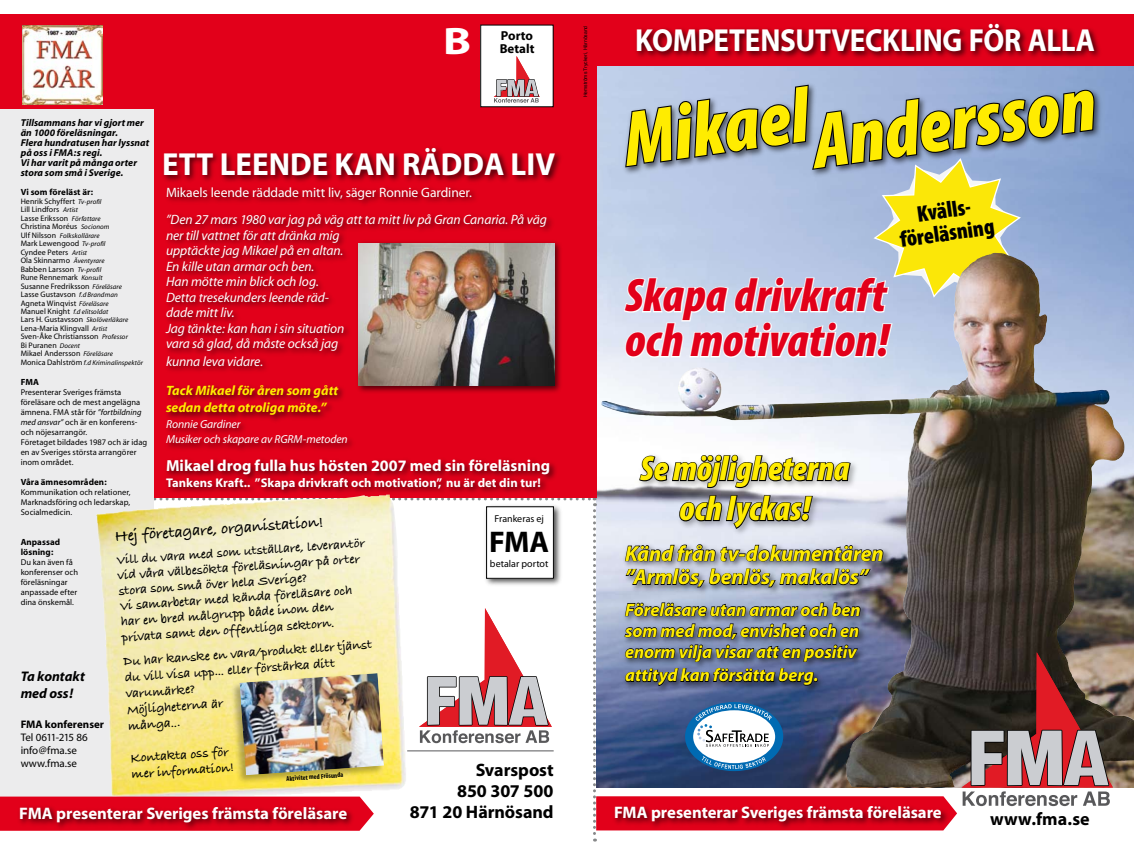
<style>
.page{position:relative;width:1134px;height:842px;background:#fff}
.page>*{position:absolute;margin:0;border:0;box-sizing:border-box;transform-origin:0 0}
.t1{font:italic 900 condensed 78.4px "Myriad Pro";color:#ffec00}
.t2{font:italic 900 condensed 47.3px/45px "Myriad Pro";color:#e2001a}
.t3{font:700 38.4px "Myriad";color:#fff;scale:1.21 1}
.t4{font:italic 900 condensed 35px/40px "Myriad Pro";color:#ffec00;text-align:center}
.t5{font:700 32px "Myriad Pro";letter-spacing:-.01em;color:#fff;scale:.91 1}
.t6{font:700 32px "Myriad";color:#fff}
.t7{font:700 30px "Myriad Pro";color:#000}
.t8{font:900 condensed 22.9px/22.9px "Myriad Pro";color:#000;text-align:center}
.t9{font:italic 700 21.6px/23.7px "Myriad Pro";letter-spacing:-.005em;color:#ffec00}
.t10{font:italic 700 18px/21px "Myriad Pro";letter-spacing:-.005em;color:#ffec00;text-align:justify}
.t11{font:700 18px/21px "Myriad Pro";letter-spacing:-.005em;color:#000;text-align:right}
.t12{font:700 16.7px "Myriad Pro";letter-spacing:-.005em;color:#fff}
.t13{font:16.4px "Bradley Hand ITCTT Bold";color:#000}
.t14{font:700 16px "Myriad";color:#fff}
.t15{font:italic 700 14px/16.7px "Myriad";letter-spacing:-.005em;color:#000}
.t16{font:italic 13.6px/15.5px "Myriad";letter-spacing:-.01em;color:#fff}
.t17{font:13.6px "Myriad";letter-spacing:-.005em;color:#fff}
.t18{font:italic 700 13.6px/17.4px "Myriad";color:#ffec00}
.t19{font:13.5px/15.5px "Bradley Hand ITCTT Bold";color:#000}
.t20{font:700 13px "Myriad Pro";color:#000}
.t21{font:700 12.6px "Myriad";letter-spacing:.005em;color:#fff}
.t22{font:italic 11.6px/15.5px "Myriad";letter-spacing:-.005em;color:#fff}
.t23{font:11px/13.2px "Myriad";letter-spacing:-.005em;color:#000}
.t24{font:700 11px "Myriad";color:#000}
.t25{font:italic 700 10px/10px "Myriad";letter-spacing:.005em;color:#000}
.t26{font:10px "Myriad Pro";color:#000}
.t27{font:700 9px/10px "Myriad";letter-spacing:.005em;color:#000}
.t28{font:8.5px/10px "Myriad";letter-spacing:.005em;color:#000}
.t29{font:8px/8.5px "Myriad";letter-spacing:.01em;color:#000}
.t30{font:italic 7px "Myriad";letter-spacing:.01em;color:#000}
.t31{font:700 condensed 7px "Myriad Pro";color:#000}
.t32{font:5px "Helvetica";color:#000}
.s1{font-style:italic;font-size:7px}
.s2{font-style:normal;font-size:8px}
.s3{font-style:italic}
</style>
<div class="page">
<img style="left:596px;top:65px;width:538px;height:723px">
<div style="left:0;top:42px;width:596px;height:455px;background:#e2001a"></div>
<div style="left:0;top:14px;width:596px;height:57px;background:#e2001a"></div>
<div style="left:0;top:109px;width:154px;height:718px;background:#ececed"></div>
<div style="left:596px;top:14px;width:538px;height:51px;background:#e2001a"></div>
<div style="left:481px;top:25px;width:72px;height:82px;background:#fff"></div>
<svg style="left:494px;top:56px;width:46px;height:47px"></svg>
<div style="left:161px;top:145px;width:402px;height:39px;background:#000;opacity:.7"></div>
<div style="left:163px;top:185px;width:392px;height:268px;background:#000;opacity:.7"></div>
<div style="left:355px;top:240px;width:209px;height:154px;background:#000;opacity:.65"></div>
<img style="left:358px;top:243px;width:196px;height:142px">
<div style="left:636px;top:451px;width:223px;height:86px;background:#fcfcfd"></div>
<img style="left:23px;top:26px;width:79px;height:79px">
<div style="left:809px;top:86px;width:295px;height:93px;background:#000;opacity:.6"></div>
<svg style="left:622px;top:23px;width:473px;height:336px;background:#9c848e"></svg>
<img style="left:597px;top:246px;width:379px;height:152px">
<img style="left:0;top:454px;width:1113px;height:387px">
<div style="left:229px;top:671px;width:157px;height:114px;background:#000;opacity:.3"></div>
<img style="left:240px;top:673px;width:144px;height:102px">
<h3 class="t3" style="left:443px;top:21px;width:25px">B</h3>
<h3 class="t20" style="left:501px;top:27px;width:34px">Porto</h3>
<h3 class="t20" style="left:500px;top:40px;width:36px">Betalt</h3>
<p class="t25" style="left:21px;top:118px;width:130px">Tillsammans har vi gjort mer än 1000 föreläsningar.<br>Flera hundratusen har lyssnat på oss i FMA:s regi.<br>Vi har varit på många orter stora som små i Sverige.</p>
<p class="t27" style="left:21px;top:188px;width:74px">Vi som föreläst är:</p>
<p class="t29" style="left:21px;top:197px;width:90px">Henrik Schyffert <span class="s1">Tv-profil<br></span>Lill Lindfors <span class="s1">Artist<br></span>Lasse Eriksson <span class="s1">Författare<br></span>Christina Moréus <span class="s1">Socionom</span></p>
<p class="t30" style="left:21px;top:232px;width:80px"><span class="s2">Ulf Nilsson</span> Folkskollärare</p>
<p class="t29" style="left:21px;top:240px;width:103px">Mark Lewengood <span class="s1">Tv-profil<br></span>Cyndee Peters <span class="s1">Artist<br></span>Ola Skinnarmo <span class="s1">Äventyrare<br></span>Babben Larsson <span class="s1">Tv-profil<br></span>Rune Rennemark <span class="s1">Konsult<br></span>Susanne Fredriksson <span class="s1">Föreläsare<br></span>Lasse Gustavson <span class="s1">f.d Brandman<br></span>Agneta Winqvist <span class="s1">Föreläsare</span></p>
<p class="t30" style="left:21px;top:308px;width:89px"><span class="s2">Manuel Knight</span> f.d elitsoldat</p>
<p class="t29" style="left:21px;top:316px;width:109px">Lars H. Gustavsson <span class="s1">Skolöverläkare<br></span>Lena-Maria Klingvall <span class="s1">Artist<br></span>Sven-Åke Christiansson <span class="s1">Professor<br></span>Bi Puranen <span class="s1">Docent<br></span>Mikael Andersson <span class="s1">Föreläsare</span></p>
<p class="t30" style="left:21px;top:359px;width:124px"><span class="s2">Monica Dahlström</span> f.d Kriminalinspektör</p>
<p class="t27" style="left:21px;top:377px;width:20px">FMA</p>
<p class="t28" style="left:21px;top:387px;width:128px">Presenterar Sveriges främsta föreläsare och de mest angelägna ämnena. FMA står för <span class="s3">”fortbildning med ansvar”</span> och är en konferens&shy;och nöjesarrangör.<br>Företaget bildades 1987 och är idag en av Sveriges största arrangörer inom området.</p>
<p class="t27" style="left:21px;top:477px;width:88px">Våra ämnesområden:</p>
<p class="t28" style="left:21px;top:487px;width:111px;text-align:justify">Kommunikation och relationer, Marknadsföring och ledarskap, Socialmedicin.</p>
<p class="t27" style="left:21px;top:537px;width:41px">Anpassad lösning:</p>
<p class="t28" style="left:21px;top:557px;width:59px">Du kan även få konferenser och föreläsningar anpassade efter dina önskemål.</p>
<h3 class="t6" style="left:162px;top:148px;width:394px">ETT LEENDE KAN RÄDDA LIV</h3>
<h3 class="t17" style="left:166px;top:186px;width:308px">Mikaels leende räddade mitt liv, säger Ronnie Gardiner.</h3>
<p class="t16" style="left:166px;top:213px;width:382px">”Den 27 mars 1980 var jag på väg att ta mitt liv på Gran Canaria. På väg ner till vattnet för att dränka mig<br>upptäckte jag Mikael på en altan.<br>En kille utan armar och ben.<br>Han mötte min blick och log.<br>Detta tresekunders leende räd-<br>dade mitt liv.<br>Jag tänkte: kan han i sin situation<br>vara så glad, då måste också jag</p>
<h3 class="t16" style="left:166px;top:354px;width:99px">kunna leva vidare.</h3>
<h3 class="t18" style="left:166px;top:382px;width:174px">Tack Mikael för åren som gått sedan detta otroliga möte.”</h3>
<h3 class="t22" style="left:166px;top:417px;width:183px">Ronnie Gardiner<br>Musiker och skapare av RGRM-metoden</h3>
<h3 class="t14" style="left:166px;top:458px;width:386px">Mikael drog fulla hus hösten 2007 med sin föreläsning</h3>
<h3 class="t21" style="left:166px;top:476px;width:376px">Tankens Kraft.. ”Skapa drivkraft och motivation”, nu är det din tur!</h3>
<p class="t26" style="left:494px;top:512px;width:51px">Frankeras ej</p>
<h3 class="t7" style="left:489px;top:522px;width:61px">FMA</h3>
<p class="t26" style="left:490px;top:557px;width:60px">betalar portot</p>
<h3 class="t13" style="left:114px;top:524px;width:211px;rotate:-4deg">Hej företagare, organistation!</h3>
<h3 class="t19" style="left:116px;top:552px;width:250px;rotate:-4deg">Vill du vara med som utställare, leverantör vid våra välbesökta föreläsningar på orter stora som små över hela Sverige?<br>Vi samarbetar med kända föreläsare och har en bred målgrupp både inom den privata samt den offentliga sektorn.</h3>
<h3 class="t19" style="left:123px;top:653px;width:250px;line-height:16.2px;rotate:-4deg">Du har kanske en vara/produkt eller tjänst du vill visa upp... eller förstärka ditt varumärke?<br>Möjligheterna är<br>många...</h3>
<h3 class="t19" style="left:130px;top:749px;width:104px;line-height:16.2px;rotate:-4deg">Kontakta oss för mer information!</h3>
<h3 class="t15" style="left:21px;top:668px;width:66px">Ta kontakt med oss!</h3>
<h3 class="t24" style="left:21px;top:718px;width:85px">FMA konferenser</h3>
<h3 class="t23" style="left:21px;top:731px;width:68px">Tel 0611-215 86 info@fma.se www.fma.se</h3>
<h3 class="t12" style="left:19px;top:802px;width:329px">FMA presenterar Sveriges främsta föreläsare</h3>
<h3 class="t11" style="left:410px;top:759px;width:145px">Svarspost<br>850 307 500<br>871 20 Härnösand</h3>
<p class="t31" style="left:286px;top:774px;width:59px;rotate:-4deg">Aktivitet med Frösunda</p>
<p class="t32" style="left:581px;top:97px;width:73px;rotate:-90deg">Hemströms Tryckeri, Härnösand</p>
<h3 class="t5" style="left:635px;top:19px;width:507px">KOMPETENSUTVECKLING FÖR ALLA</h3>
<h1 class="t1" style="left:621px;top:119px;width:473px;rotate:-8deg">MikaelAndersson</h1>
<h3 class="t8" style="left:895px;top:205px;width:97px;rotate:-8deg">Kvälls&shy;föreläsning</h3>
<h2 class="t2" style="left:625px;top:272px;width:266px">Skapa drivkraft och motivation!</h2>
<h3 class="t4" style="left:640px;top:448px;width:211px">Se möjligheterna och lyckas!</h3>
<h3 class="t9" style="left:625px;top:541px;width:260px">Känd från tv-dokumentären ”Armlös, benlös, makalös”</h3>
<h3 class="t10" style="left:625px;top:599px;width:237px">Föreläsare utan armar och ben som med mod, envishet och en enorm vilja visar att en positiv</h3>
<h3 class="t10" style="left:625px;top:664px;width:195px">attityd kan försätta berg.</h3>
<h3 class="t12" style="left:614px;top:802px;width:329px">FMA presenterar Sveriges främsta föreläsare</h3>
<h3 class="t11" style="left:990px;top:807px;width:101px">www.fma.se</h3>
</div>
